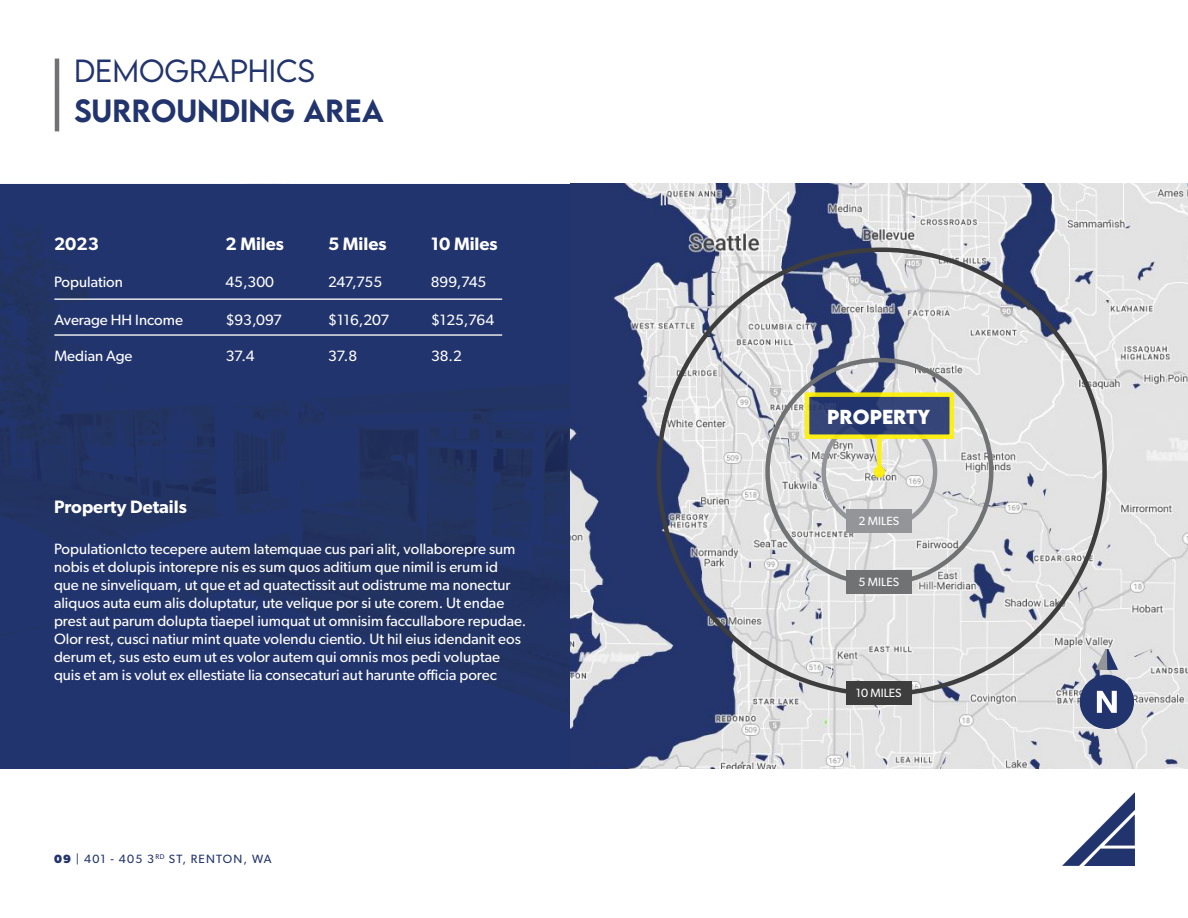
<style>
.page{position:relative;width:1188px;height:918px;background:#fff}
.page>*{position:absolute;margin:0;border:0;box-sizing:border-box;transform-origin:0 0}
.t1{font:500 28.5px "LEMONMILK";color:#22346d}
.t2{font:300 28.5px "LEMONMILK";color:#22346d}
.t3{font:600 18px "Gibson";color:#fff}
.t4{font:700 18px "LEMONMILK";color:#fff}
.t5{font:15px/18px "Gibson";color:#fff}
.t6{font:12px "Gibson";letter-spacing:.1em;color:#22346d}
.t7{font:12px "Gibson";color:#fff}
.s1{font-weight:700}
</style>
<div class="page">
<img style="left:0;top:184px;width:1188px;height:585px">
<hr style="left:54px;top:334px;width:448px;height:2px;background:#e6e7e9">
<hr style="left:54px;top:298px;width:448px;height:2px;background:#e6e7e9">
<div style="left:1080px;top:675px;width:53px;height:53px;background:#22346e;border-radius:50%"></div>
<div style="left:1080px;top:675px;width:54px;height:54px;border:2px solid #22346e;border-radius:50%"></div>
<svg style="left:1097px;top:691px;width:20px;height:22px"></svg>
<svg style="left:1094px;top:647px;width:25px;height:24px"></svg>
<div style="left:821px;top:414px;width:116px;height:116px;border:4px solid #939598;border-radius:50%"></div>
<div style="left:877px;top:439px;width:5px;height:29px;background:#fcef18"></div>
<div style="left:874px;top:467px;width:10px;height:10px;background:#fcef18;border-radius:50%"></div>
<div style="left:874px;top:466px;width:11px;height:12px;border:2px solid #fff101;border-radius:50%"></div>
<svg style="left:803px;top:391px;width:153px;height:49px;background:#666f65"></svg>
<div style="left:847px;top:681px;width:65px;height:24px;background:#3e3e3f"></div>
<div style="left:847px;top:570px;width:65px;height:24px;background:#707274"></div>
<div style="left:847px;top:509px;width:65px;height:24px;background:#939598"></div>
<img style="left:1063px;top:793px;width:72px;height:72px">
<hr style="left:55px;top:59px;width:4px;height:72px;background:#707274">
<p class="t2" style="left:74px;top:52px;width:240px">DEMOGRAPHICS</p>
<p class="t1" style="left:74px;top:92px;width:60px">SURRO</p>
<p class="t1" style="left:176px;top:92px;width:149px">UNDING AREA</p>
<p class="t3" style="left:54px;top:233px;width:47px">2023</p>
<p class="t5" style="left:54px;top:273px;width:70px">Population</p>
<p class="t3" style="left:226px;top:233px;width:60px">2 Miles</p>
<p class="t3" style="left:328px;top:233px;width:60px">5 Miles</p>
<p class="t3" style="left:431px;top:233px;width:68px">10 Miles</p>
<p class="t5" style="left:226px;top:273px;width:50px">45,300</p>
<p class="t5" style="left:328px;top:273px;width:56px">247,755</p>
<p class="t5" style="left:431px;top:273px;width:57px">899,745</p>
<p class="t5" style="left:54px;top:310px;width:130px">Average HH Income</p>
<p class="t5" style="left:226px;top:310px;width:58px">$93,097</p>
<p class="t5" style="left:328px;top:310px;width:62px">$116,207</p>
<p class="t5" style="left:431px;top:310px;width:65px">$125,764</p>
<p class="t5" style="left:54px;top:347px;width:80px">Median Age</p>
<p class="t5" style="left:226px;top:347px;width:30px">37.4</p>
<p class="t5" style="left:328px;top:347px;width:30px">37.8</p>
<p class="t5" style="left:431px;top:347px;width:32px">38.2</p>
<p class="t3" style="left:54px;top:496px;width:134px">Property Details</p>
<p class="t5" style="left:54px;top:539px;width:474px">PopulationIcto tecepere autem latemquae cus pari alit, vollaborepre sum nobis et dolupis intorepre nis es sum quos aditium que nimil is erum id que ne sinveliquam, ut que et ad quatectissit aut odistrume ma nonectur aliquos auta eum alis doluptatur, ute velique por si ute corem. Ut endae prest aut parum dolupta tiaepel iumquat ut omnisim faccullabore repudae.<br>Olor rest, cusci natiur mint quate volendu cientio. Ut hil eius idendanit eos derum et, sus esto eum ut es volor autem qui omnis mos pedi voluptae quis et am is volut ex ellestiate lia consecaturi aut harunte officia porec</p>
<p class="t6" style="left:54px;top:851px;width:219px"><span class="s1">09</span> | 401 - 405 3<sup>RD</sup> ST, RENTON, WA</p>
<p class="t4" style="left:827px;top:404px;width:105px">PROPERTY</p>
<p class="t7" style="left:859px;top:513px;width:42px">2 MILES</p>
<p class="t7" style="left:859px;top:574px;width:42px">5 MILES</p>
<p class="t7" style="left:856px;top:685px;width:47px">10 MILES</p>
</div>
